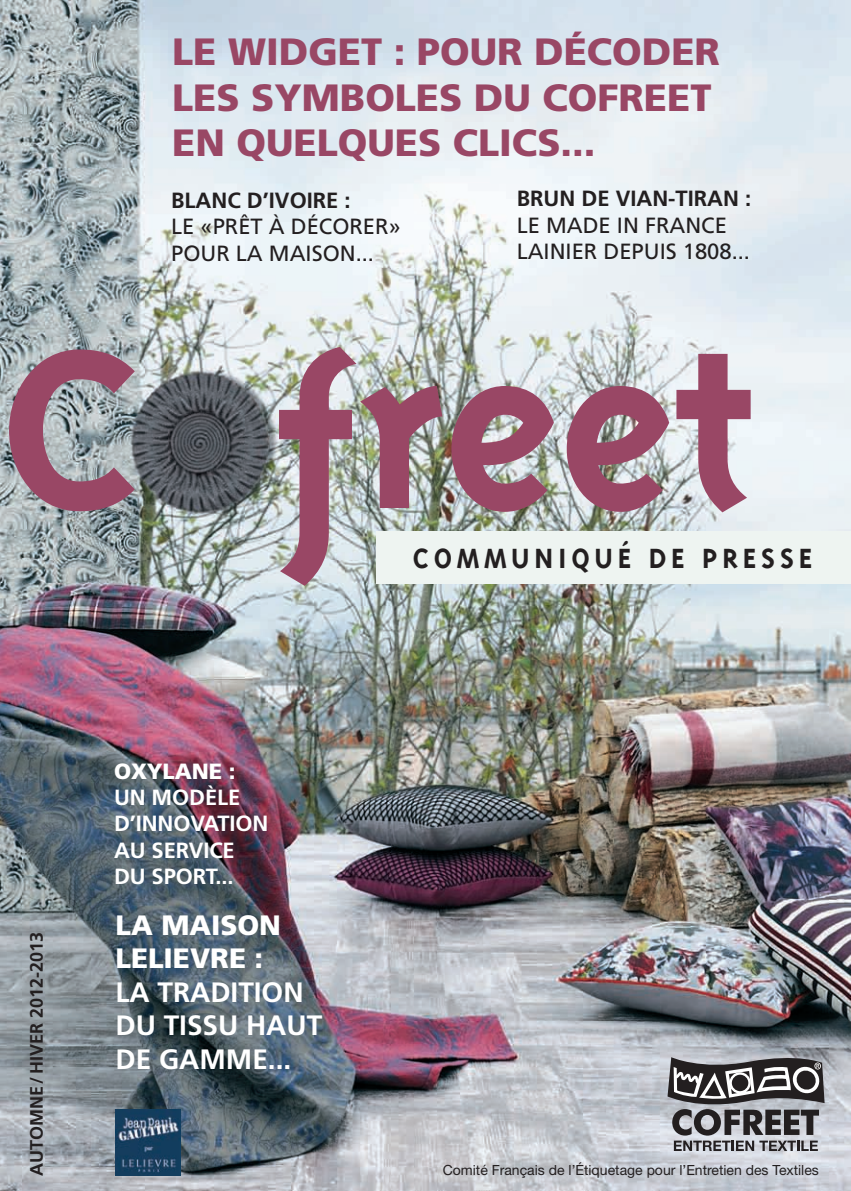
<style>
.page{position:relative;width:851px;height:1191px;background:#fff}
.page>*{position:absolute;margin:0;border:0;box-sizing:border-box;transform-origin:0 0}
.t1{font:700 256.8px "Triplex";color:#994765;scale:1.1 1}
.t2{font:900 38px/45.6px "Frutiger";color:#994765}
.t3{font:700 32px "Triplex";letter-spacing:.15em;color:#231f20}
.t4{font:700 28px/33.6px "Frutiger";color:#fff}
.t5{font:900 28px/33.6px "Frutiger";color:#fff}
.t6{font:22px/26.4px "Frutiger";color:#231f20}
.t7{font:700 22px/26.4px "Frutiger";letter-spacing:-.005em;color:#fff}
.t8{font:700 22px "Frutiger";color:#231f20}
.t9{font:900 22px "Frutiger";letter-spacing:-.005em;color:#fff}
.t10{font:700 18px "Frutiger";color:#231f20}
.t11{font:14px "Helvetica Neue";color:#231f20}
</style>
<div class="page">
<img style="left:0;top:0;width:850px;height:1191px">
<svg style="left:667px;top:1057px;width:157px;height:94px;background:#7a797d"></svg>
<div style="left:729px;top:1072px;width:21px;height:21px;border:2px solid #fff;border-radius:50%"></div>
<img style="left:115px;top:1109px;width:66px;height:66px">
<div style="left:376px;top:531px;width:474px;height:53px;background:#eef4f1"></div>
<h2 class="t2" style="left:172px;top:32px;width:549px">LE WIDGET : POUR DÉCODER<br>LES SYMBOLES DU COFREET<br>EN QUELQUES CLICS...</h2>
<p class="t8" style="left:171px;top:191px;width:181px">BLANC D’IVOIRE :</p>
<p class="t6" style="left:171px;top:215px;width:231px">LE «PRÊT À DÉCORER»<br>POUR LA MAISON...</p>
<p class="t8" style="left:516px;top:190px;width:236px">BRUN DE VIAN-TIRAN :</p>
<p class="t6" style="left:516px;top:214px;width:235px">LE MADE IN FRANCE<br>LAINIER DEPUIS 1808...</p>
<h1 class="t1" style="left:0;top:269px;width:688px">C freet</h1>
<h3 class="t3" style="left:413px;top:538px;width:401px">COMMUNIQUÉ DE PRESSE</h3>
<p class="t10" style="left:29px;top:1175px;width:245px;rotate:-90deg">AUTOMNE/HIVER 2012-2013</p>
<p class="t9" style="left:114px;top:762px;width:123px">OXYLANE :</p>
<p class="t7" style="left:114px;top:786px;width:156px">UN MODÈLE<br>D’INNOVATION<br>AU SERVICE<br>DU SPORT...</p>
<p class="t5" style="left:115px;top:910px;width:167px">LA MAISON<br>LELIEVRE :</p>
<p class="t4" style="left:115px;top:977px;width:208px">LA TRADITION<br>DU TISSU HAUT<br>DE GAMME...</p>
<p class="t11" style="left:442px;top:1162px;width:377px">Comité Français de l’Étiquetage pour l’Entretien des Textiles</p>
</div>
